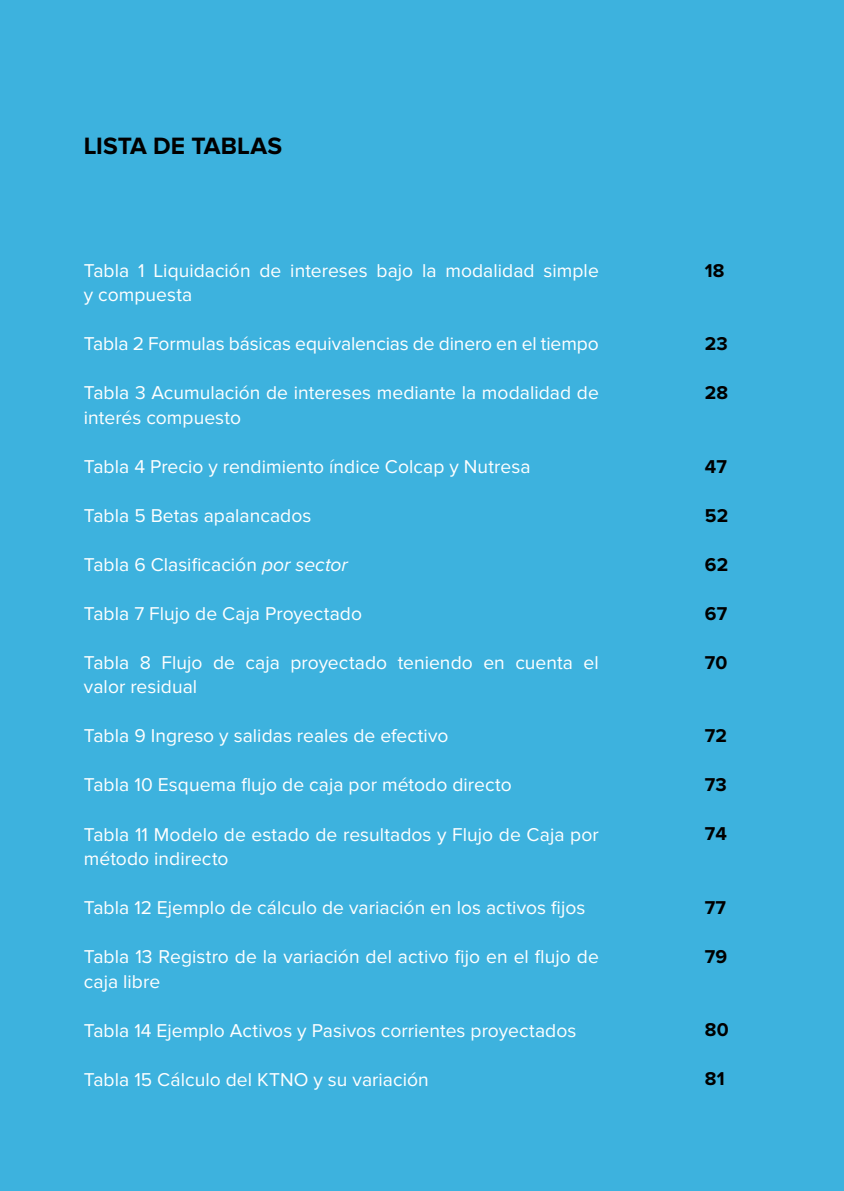
<style>
.page{position:relative;width:844px;height:1191px;background:#fff}
.page>*{position:absolute;margin:0;border:0;box-sizing:border-box;transform-origin:0 0}
.t1{font:700 24.5px "Proxima Nova";color:#000}
.t2{font:19.25px/24.5px "Proxima Nova";color:#fff}
.t3{font:700 19.25px "Proxima Nova";color:#000}
.s1{font-style:italic}
</style>
<div class="page">
<div style="left:0;top:0;width:843px;height:1191px;background:#3db2de"></div>
<p class="t1" style="left:84px;top:132px;width:200px">LISTA DE TABLAS</p>
<p class="t2" style="left:84px;top:258px;width:516px">Tabla 1 Liquidación de intereses bajo la modalidad simple y compuesta</p>
<p class="t2" style="left:84px;top:332px;width:516px">Tabla 2 Formulas básicas equivalencias de dinero en el tiempo</p>
<p class="t2" style="left:84px;top:381px;width:516px">Tabla 3 Acumulación de intereses mediante la modalidad de interés compuesto</p>
<p class="t2" style="left:84px;top:454px;width:448px">Tabla 4 Precio y rendimiento índice Colcap y Nutresa</p>
<p class="t2" style="left:84px;top:503px;width:229px">Tabla 5 Betas apalancados</p>
<p class="t2" style="left:84px;top:552px;width:265px">Tabla 6 Clasificación <span class="s1">por sector</span></p>
<p class="t2" style="left:84px;top:601px;width:279px">Tabla 7 Flujo de Caja Proyectado</p>
<p class="t2" style="left:84px;top:650px;width:516px">Tabla 8 Flujo de caja proyectado teniendo en cuenta el valor residual</p>
<p class="t2" style="left:84px;top:724px;width:366px">Tabla 9 Ingreso y salidas reales de efectivo</p>
<p class="t2" style="left:84px;top:773px;width:429px">Tabla 10 Esquema flujo de caja por método directo</p>
<p class="t2" style="left:84px;top:822px;width:516px">Tabla 11 Modelo de estado de resultados y Flujo de Caja por método indirecto</p>
<p class="t2" style="left:84px;top:895px;width:503px">Tabla 12 Ejemplo de cálculo de variación en los activos fijos</p>
<p class="t2" style="left:84px;top:944px;width:516px">Tabla 13 Registro de la variación del activo fijo en el flujo de caja libre</p>
<p class="t2" style="left:84px;top:1018px;width:494px">Tabla 14 Ejemplo Activos y Pasivos corrientes proyectados</p>
<p class="t2" style="left:84px;top:1067px;width:346px">Tabla 15 Cálculo del KTNO y su variación</p>
<p class="t3" style="left:704px;top:259px;width:21px">18</p>
<p class="t3" style="left:704px;top:333px;width:24px">23</p>
<p class="t3" style="left:704px;top:382px;width:25px">28</p>
<p class="t3" style="left:704px;top:455px;width:23px">47</p>
<p class="t3" style="left:704px;top:504px;width:25px">52</p>
<p class="t3" style="left:704px;top:553px;width:25px">62</p>
<p class="t3" style="left:704px;top:602px;width:24px">67</p>
<p class="t3" style="left:704px;top:651px;width:24px">70</p>
<p class="t3" style="left:704px;top:725px;width:24px">72</p>
<p class="t3" style="left:704px;top:774px;width:23px">73</p>
<p class="t3" style="left:704px;top:823px;width:23px">74</p>
<p class="t3" style="left:704px;top:896px;width:22px">77</p>
<p class="t3" style="left:704px;top:945px;width:24px">79</p>
<p class="t3" style="left:704px;top:1019px;width:25px">80</p>
<p class="t3" style="left:704px;top:1068px;width:21px">81</p>
</div>
